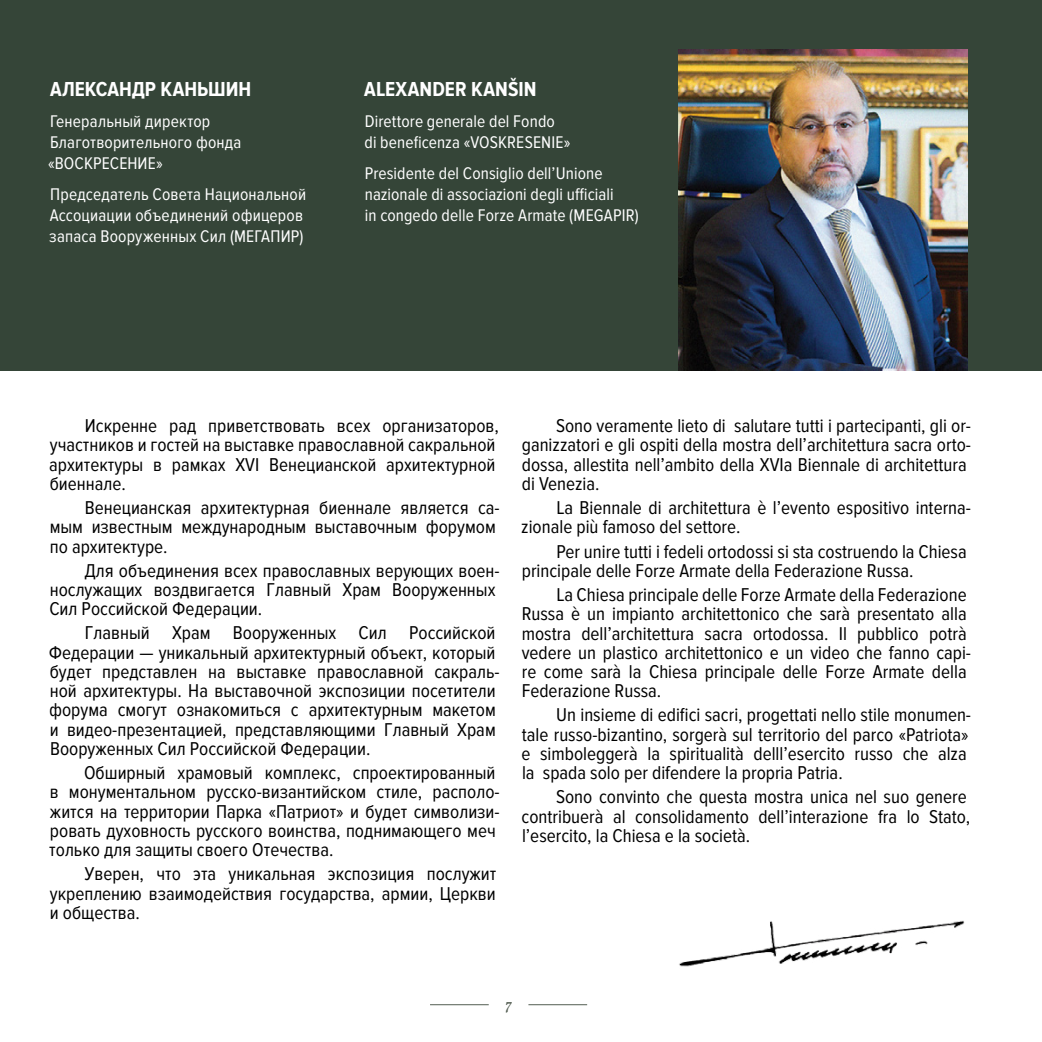
<style>
.page{position:relative;width:1042px;height:1042px;background:#fff}
.page>*{position:absolute;margin:0;border:0;box-sizing:border-box;transform-origin:0 0}
.t1{font:700 21px "Proxima Nova Cond";letter-spacing:.005em;color:#fff}
.t2{font:19.25px/19.2px "Proxima Nova Cond";color:#000}
.t3{font:17.5px/21px "Proxima Nova Cond";letter-spacing:.005em;color:#fff}
.t4{font:italic 15.75px "Vollkorn";color:#535d52}
</style>
<div class="page">
<hr style="left:430px;top:1004px;width:59px;height:1px;background:#535d52">
<hr style="left:528px;top:1004px;width:59px;height:1px;background:#535d52">
<div style="left:0;top:0;width:1042px;height:370px;background:#354538"></div>
<img style="left:679px;top:921px;width:286px;height:46px">
<img style="left:678px;top:50px;width:289px;height:320px">
<p class="t1" style="left:50px;top:77px;width:203px">АЛЕКСАНДР КАНЬШИН</p>
<p class="t3" style="left:48px;top:111px;width:195px">Генеральный директор<br>Благотворительного фонда «ВОСКРЕСЕНИЕ»</p>
<p class="t3" style="left:49px;top:184px;width:258px">Председатель Совета Национальной<br>Ассоциации объединений офицеров запаса Вооруженных Сил (МЕГАПИР)</p>
<p class="t1" style="left:364px;top:77px;width:174px">ALEXANDER KANŠIN</p>
<p class="t3" style="left:364px;top:111px;width:208px">Direttore generale del Fondo di beneficenza «VOSKRESENIE»</p>
<p class="t3" style="left:365px;top:163px;width:276px">Presidente del Consiglio dell’Unione nazionale di associazioni degli ufficiali<br>in congedo delle Forze Armate (MEGAPIR)</p>
<p class="t2" style="left:49px;top:416px;width:451px;text-indent:36px">Искренне рад приветствовать всех организаторов, участников и гостей на выставке православной сакральной архитектуры в рамках XVI Венецианской архитектурной биеннале.</p>
<p class="t2" style="left:50px;top:498px;width:451px;text-indent:35px">Венецианская архитектурная биеннале является са&shy;мым известным международным выставочным форумом по архитектуре.</p>
<p class="t2" style="left:49px;top:561px;width:451px;text-indent:35px">Для объединения всех православных верующих воен&shy;нослужащих воздвигается Главный Храм Вооруженных<br>Сил Российской Федерации.</p>
<p class="t2" style="left:49px;top:624px;width:452px;text-indent:36px">Главный Храм Вооруженных Сил Российской Федерации — уникальный архитектурный объект, который будет представлен на выставке православной сакраль&shy;ной архитектуры. На выставочной экспозиции посетители форума смогут ознакомиться с архитектурным макетом и видео-презентацией, представляющими Главный Храм Вооруженных Сил Российской Федерации.</p>
<p class="t2" style="left:49px;top:763px;width:452px;text-indent:35px">Обширный храмовый комплекс, спроектированный в монументальном русско-византийском стиле, располо&shy;жится на территории Парка «Патриот» и будет символизи&shy;ровать духовность русского воинства, поднимающего меч только для защиты своего Отечества.</p>
<p class="t2" style="left:50px;top:865px;width:448px;text-align:justify;text-indent:35px">Уверен, что эта уникальная экспозиция послужит укреплению взаимодействия государства, армии, Церкви и общества.</p>
<p class="t2" style="left:522px;top:416px;width:451px;text-indent:34px">Sono veramente lieto di salutare tutti i partecipanti, gli or&shy;ganizzatori e gli ospiti della mostra dell’architettura sacra orto&shy;dossa, allestita nell’ambito della XVIa Biennale di architettura di Venezia.</p>
<p class="t2" style="left:521px;top:498px;width:451px;text-indent:35px">La Biennale di architettura è l’evento espositivo interna&shy;zionale più famoso del settore.</p>
<p class="t2" style="left:522px;top:542px;width:446px;text-indent:35px">Per unire tutti i fedeli ortodossi si sta costruendo la Chiesa principale delle Forze Armate della Federazione Russa.</p>
<p class="t2" style="left:522px;top:585px;width:451px;text-indent:35px">La Chiesa principale delle Forze Armate della Federazione Russa è un impianto architettonico che sarà presentato alla mostra dell’architettura sacra ortodossa. Il pubblico potrà vedere un plastico architettonico e un video che fanno capi&shy;re come sarà la Chiesa principale delle Forze Armate della Federazione Russa.</p>
<p class="t2" style="left:521px;top:706px;width:451px;text-indent:35px">Un insieme di edifici sacri, progettati nello stile monumen&shy;tale russo-bizantino, sorgerà sul territorio del parco «Patriota» e simboleggerà la spiritualità delll’esercito russo che alza la spada solo per difendere la propria Patria.</p>
<p class="t2" style="left:521px;top:788px;width:450px;text-indent:34px">Sono convinto che questa mostra unica nel suo genere contribuerà al consolidamento dell’interazione fra lo Stato, l’esercito, la Chiesa e la società.</p>
<p class="t4" style="left:505px;top:993px;width:9px">7</p>
</div>
